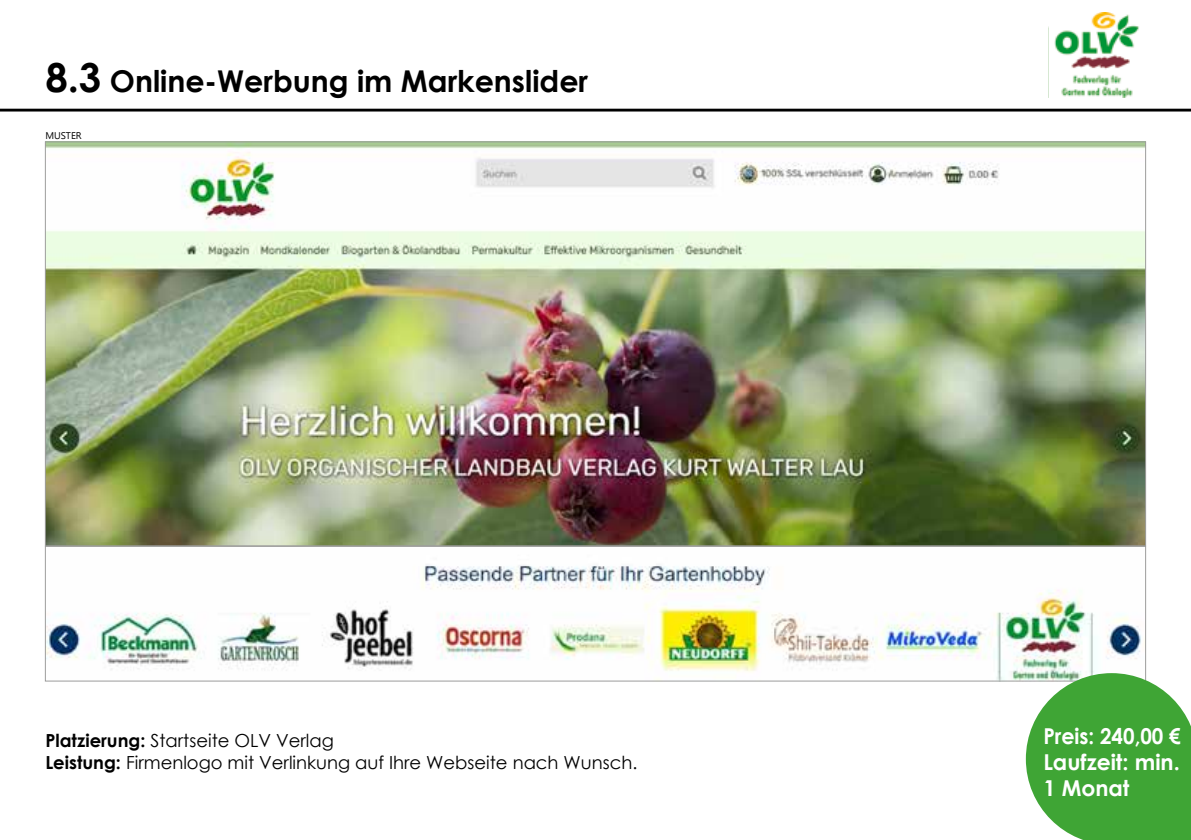
<style>
.page{position:relative;width:1191px;height:840px;background:#fff}
.page>*{position:absolute;margin:0;border:0;box-sizing:border-box;transform-origin:0 0}
.t1{font:700 30px "Century Gothic";color:#000}
.t2{font:700 21.8px/26.2px "Century Gothic";color:#fff;text-align:justify;scale:.94 1}
.t3{font:18px/21.6px "Century Gothic";color:#000}
.t4{font:9.8px "Microsoft Tai Le";color:#000}
.s1{font-size:40px}
.s2{font-weight:700}
</style>
<div class="page">
<img style="left:1048px;top:13px;width:91px;height:85px">
<hr style="left:0;top:109px;width:1191px;height:2px;background:#000">
<img style="left:47px;top:143px;width:1096px;height:536px">
<div style="left:45px;top:545px;width:1100px;height:136px;border:1px solid #9d9d9c"></div>
<svg style="left:1025px;top:672px;width:166px;height:167px;background:#5bb253"></svg>
<h1 class="t1" style="left:45px;top:59px;width:544px"><span class="s1">8.3</span> Online-Werbung im Markenslider</h1>
<p class="t4" style="left:45px;top:129px;width:38px">MUSTER</p>
<p class="t3" style="left:45px;top:729px;width:593px"><span class="s2">Platzierung:</span> Startseite OLV Verlag<br><span class="s2">Leistung:</span> Firmenlogo mit Verlinkung auf Ihre Webseite nach Wunsch.</p>
<p class="t2" style="left:1043px;top:721px;width:148px">Preis: 240,00 € Laufzeit: min.<br>1 Monat</p>
</div>
